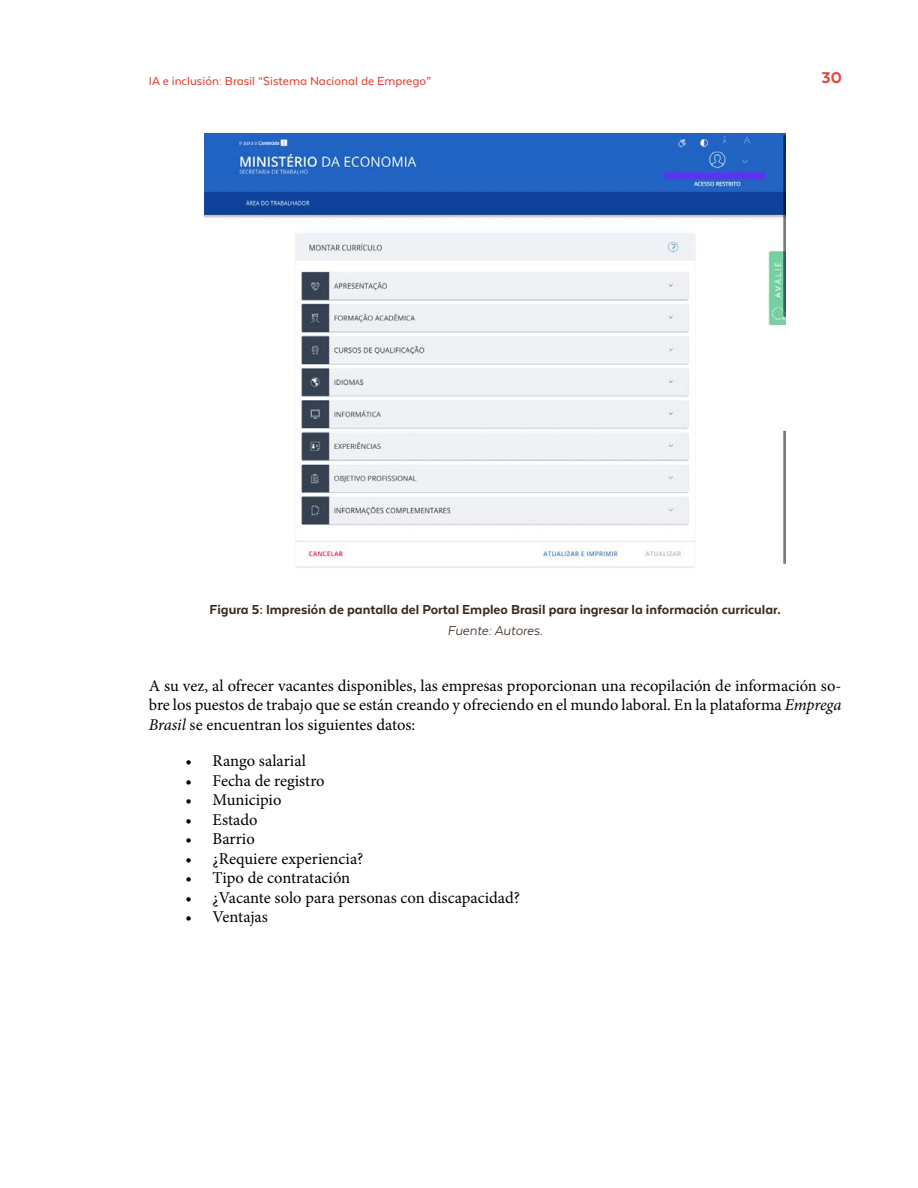
<style>
.page{position:relative;width:918px;height:1188px;background:#fff}
.page>*{position:absolute;margin:0;border:0;box-sizing:border-box;transform-origin:0 0}
.t1{font:800 18px "Texta Alt";color:#e1493c}
.t2{font:16.5px/19.5px "Minion Pro";color:#000;text-align:justify}
.t3{font:800 15px "Texta Alt";color:#3d2b21}
.t4{font:italic 15px "Texta Alt";color:#3d2b21}
.t5{font:500 13.5px "Texta Alt";color:#e1493c}
.s1{font-style:italic}
</style>
<div class="page">
<img style="left:204px;top:134px;width:582px;height:434px">
<p class="t5" style="left:149px;top:74px;width:284px">IA e inclusión: Brasil “Sistema Nacional de Emprego”</p>
<p class="t1" style="left:821px;top:68px;width:22px">30</p>
<p class="t3" style="left:210px;top:601px;width:573px">Figura 5: Impresión de pantalla del Portal Empleo Brasil para ingresar la información curricular.</p>
<p class="t4" style="left:448px;top:622px;width:97px">Fuente: Autores.</p>
<p class="t2" style="left:149px;top:676px;width:694px">A su vez, al ofrecer vacantes disponibles, las empresas proporcionan una recopilación de información so&shy;bre los puestos de trabajo que se están creando y ofreciendo en el mundo laboral. En la plataforma <span class="s1">Emprega Brasil</span> se encuentran los siguientes datos:</p>
<p class="t2" style="left:186px;top:751px;width:122px">• Rango salarial</p>
<p class="t2" style="left:186px;top:771px;width:141px">• Fecha de registro</p>
<p class="t2" style="left:186px;top:790px;width:97px">• Municipio</p>
<p class="t2" style="left:186px;top:810px;width:73px">• Estado</p>
<p class="t2" style="left:186px;top:829px;width:71px">• Barrio</p>
<p class="t2" style="left:186px;top:849px;width:179px">• ¿Requiere experiencia?</p>
<p class="t2" style="left:186px;top:868px;width:166px">• Tipo de contratación</p>
<p class="t2" style="left:186px;top:888px;width:336px">• ¿Vacante solo para personas con discapacidad?</p>
<p class="t2" style="left:186px;top:907px;width:84px">• Ventajas</p>
</div>
